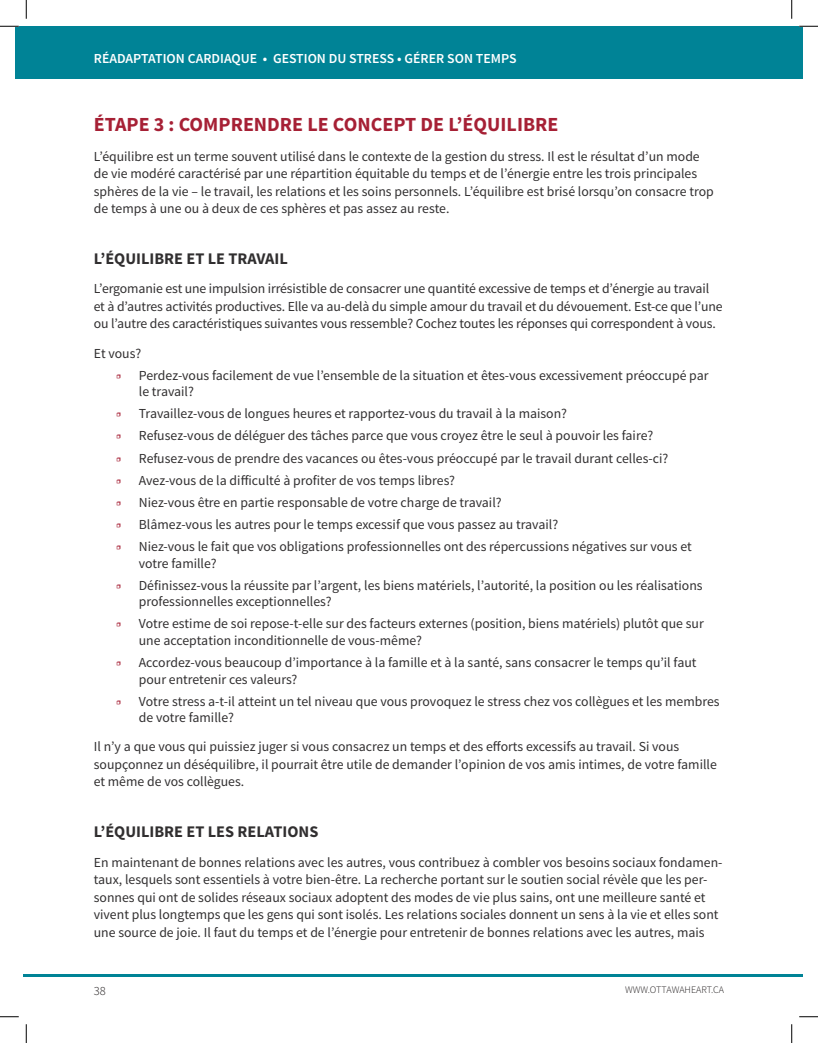
<style>
.page{position:relative;width:818px;height:1043px;background:#fff}
.page>*{position:absolute;margin:0;border:0;box-sizing:border-box;transform-origin:0 0}
.t1{font:700 20px "Source Sans Pro";color:#a62035}
.t2{font:700 16.25px "Source Sans Pro";color:#312f30}
.Body{font:13.75px/17.5px "Source Sans Pro";color:#312f30}
.t3{font:600 13.75px "Source Sans Pro";color:#fff}
.t4{font:13.75px "Source Sans Pro";color:#a62035}
.t5{font:300 12.5px "Source Sans Pro";color:#231f20}
.t6{font:300 10px "Source Sans Pro";color:#231f20}
</style>
<div class="page">
<div style="left:15px;top:26px;width:787px;height:53px;background:#008396"></div>
<hr style="left:23px;top:973px;width:779px;height:3px;background:#008396">
<svg style="left:0;top:25px;width:19px;height:2px"></svg>
<svg style="left:799px;top:25px;width:19px;height:2px"></svg>
<svg style="left:0;top:1016px;width:19px;height:1px"></svg>
<svg style="left:799px;top:1016px;width:19px;height:1px"></svg>
<svg style="left:25px;top:0;width:2px;height:19px"></svg>
<svg style="left:25px;top:1024px;width:2px;height:18px"></svg>
<svg style="left:791px;top:0;width:1px;height:19px"></svg>
<svg style="left:791px;top:1024px;width:1px;height:18px"></svg>
<p class="t3" style="left:94px;top:50px;width:328px">RÉADAPTATION CARDIAQUE • GESTION DU STRESS • GÉRER</p>
<p class="t3" style="left:447px;top:50px;width:10px">SON</p>
<p class="t3" style="left:476px;top:50px;width:34px">TEMPS</p>
<h1 class="t1" style="left:94px;top:112px;width:466px">ÉTAPE 3 : COMPRENDRE LE CONCEPT DE L’ÉQUILIBRE</h1>
<p class="Body" style="left:94px;top:147px;width:621px">L’équilibre est un terme souvent utilisé dans le contexte de la gestion du stress. Il est le résultat d’un mode de vie modéré caractérisé par une répartition équitable du temps et de l’énergie entre les trois principales sphères de la vie – le travail, les relations et les soins personnels. L’équilibre est brisé lorsqu’on consacre trop de temps à une ou à deux de ces sphères et pas assez au reste.</p>
<h2 class="t2" style="left:94px;top:248px;width:195px">L’ÉQUILIBRE ET LE TRAVAIL</h2>
<p class="Body" style="left:94px;top:280px;width:630px">L’ergomanie est une impulsion irrésistible de consacrer une quantité excessive de temps et d’énergie au travail et à d’autres activités productives. Elle va au-delà du simple amour du travail et du dévouement. Est-ce que l’une ou l’autre des caractéristiques suivantes vous ressemble? Cochez toutes les réponses qui correspondent à vous.</p>
<p class="Body" style="left:94px;top:344px;width:49px">Et vous?</p>
<p class="t4" style="left:116px;top:366px;width:7px">❒</p>
<p class="Body" style="left:139px;top:367px;width:571px;line-height:16.5px">Perdez-vous facilement de vue l’ensemble de la situation et êtes-vous excessivement préoccupé par le travail?</p>
<p class="t4" style="left:116px;top:405px;width:7px">❒</p>
<p class="Body" style="left:139px;top:405px;width:429px">Travaillez-vous de longues heures et rapportez-vous du travail à la maison?</p>
<p class="t4" style="left:116px;top:427px;width:7px">❒</p>
<p class="Body" style="left:139px;top:427px;width:516px">Refusez-vous de déléguer des tâches parce que vous croyez être le seul à pouvoir les faire?</p>
<p class="t4" style="left:116px;top:449px;width:7px">❒</p>
<p class="Body" style="left:139px;top:449px;width:531px">Refusez-vous de prendre des vacances ou êtes-vous préoccupé par le travail durant celles-ci?</p>
<p class="t4" style="left:116px;top:471px;width:7px">❒</p>
<p class="Body" style="left:139px;top:471px;width:318px">Avez-vous de la difficulté à profiter de vos temps libres?</p>
<p class="t4" style="left:116px;top:494px;width:7px">❒</p>
<p class="Body" style="left:139px;top:494px;width:364px">Niez-vous être en partie responsable de votre charge de travail?</p>
<p class="t4" style="left:116px;top:516px;width:7px">❒</p>
<p class="Body" style="left:139px;top:516px;width:421px">Blâmez-vous les autres pour le temps excessif que vous passez au travail?</p>
<p class="t4" style="left:116px;top:538px;width:7px">❒</p>
<p class="Body" style="left:139px;top:538px;width:554px;line-height:16.5px">Niez-vous le fait que vos obligations professionnelles ont des répercussions négatives sur vous et votre famille?</p>
<p class="t4" style="left:116px;top:576px;width:7px">❒</p>
<p class="Body" style="left:139px;top:577px;width:565px;line-height:16.5px">Définissez-vous la réussite par l’argent, les biens matériels, l’autorité, la position ou les réalisations professionnelles exceptionnelles?</p>
<p class="t4" style="left:116px;top:615px;width:7px">❒</p>
<p class="Body" style="left:139px;top:616px;width:566px;line-height:16.5px">Votre estime de soi repose-t-elle sur des facteurs externes (position, biens matériels) plutôt que sur une acceptation inconditionnelle de vous-même?</p>
<p class="t4" style="left:116px;top:654px;width:7px">❒</p>
<p class="Body" style="left:139px;top:654px;width:559px;line-height:16.5px">Accordez-vous beaucoup d’importance à la famille et à la santé, sans consacrer le temps qu’il faut pour entretenir ces valeurs?</p>
<p class="t4" style="left:116px;top:692px;width:7px">❒</p>
<p class="Body" style="left:139px;top:693px;width:582px;line-height:16.5px">Votre stress a-t-il atteint un tel niveau que vous provoquez le stress chez vos collègues et les membres de votre famille?</p>
<p class="Body" style="left:94px;top:738px;width:624px">Il n’y a que vous qui puissiez juger si vous consacrez un temps et des efforts excessifs au travail. Si vous soupçonnez un déséquilibre, il pourrait être utile de demander l’opinion de vos amis intimes, de votre famille et même de vos collègues.</p>
<h2 class="t2" style="left:94px;top:821px;width:226px">L’ÉQUILIBRE ET LES RELATIONS</h2>
<p class="Body" style="left:94px;top:853px;width:630px">En maintenant de bonnes relations avec les autres, vous contribuez à combler vos besoins sociaux fondamen&shy;taux, lesquels sont essentiels à votre bien-être. La recherche portant sur le soutien social révèle que les per&shy;sonnes qui ont de solides réseaux sociaux adoptent des modes de vie plus sains, ont une meilleure santé et vivent plus longtemps que les gens qui sont isolés. Les relations sociales donnent un sens à la vie et elles sont une source de joie. Il faut du temps et de l’énergie pour entretenir de bonnes relations avec les autres, mais</p>
<p class="t5" style="left:94px;top:983px;width:13px">38</p>
<p class="t6" style="left:625px;top:983px;width:101px">WWW.OTTAWAHEART.CA</p>
</div>
